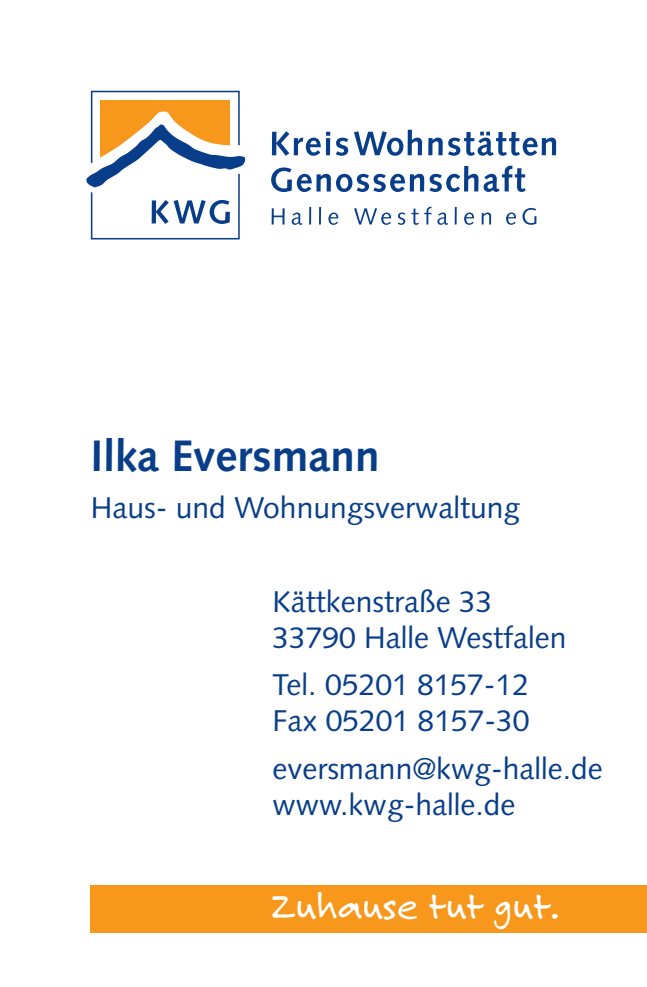
<style>
.page{position:relative;width:647px;height:987px;background:#fff}
.page>*{position:absolute;margin:0;border:0;box-sizing:border-box;transform-origin:0 0}
.t1{font:700 44px "Syntax";color:#083e89}
.t2{font:40.8px "Felt Tip Roman";color:#fff}
.t3{font:30px/36px "Syntax";color:#083e89}
</style>
<div class="page">
<svg style="left:272px;top:131px;width:48px;height:25px"></svg>
<svg style="left:326px;top:132px;width:4px;height:4px"></svg>
<hr style="left:326px;top:138px;width:4px;height:17px;background:#083e89">
<svg style="left:336px;top:138px;width:12px;height:18px"></svg>
<svg style="left:354px;top:130px;width:68px;height:26px"></svg>
<svg style="left:428px;top:138px;width:14px;height:17px"></svg>
<svg style="left:448px;top:132px;width:108px;height:24px"></svg>
<svg style="left:271px;top:166px;width:254px;height:26px"></svg>
<svg style="left:271px;top:208px;width:13px;height:16px"></svg>
<svg style="left:291px;top:212px;width:11px;height:13px"></svg>
<svg style="left:309px;top:207px;width:2px;height:17px"></svg>
<svg style="left:319px;top:207px;width:2px;height:17px"></svg>
<svg style="left:328px;top:212px;width:10px;height:13px"></svg>
<svg style="left:354px;top:208px;width:37px;height:17px"></svg>
<svg style="left:397px;top:212px;width:8px;height:13px"></svg>
<svg style="left:411px;top:208px;width:7px;height:17px"></svg>
<svg style="left:424px;top:207px;width:7px;height:17px"></svg>
<svg style="left:437px;top:212px;width:11px;height:13px"></svg>
<svg style="left:454px;top:207px;width:2px;height:17px"></svg>
<svg style="left:464px;top:212px;width:10px;height:13px"></svg>
<svg style="left:481px;top:212px;width:10px;height:12px"></svg>
<svg style="left:506px;top:212px;width:9px;height:13px"></svg>
<svg style="left:522px;top:208px;width:14px;height:17px"></svg>
<svg style="left:86px;top:90px;width:160px;height:150px"></svg>
<div style="left:91px;top:884px;width:555px;height:48px;background:#f7981d"></div>
<h1 class="t1" style="left:91px;top:430px;width:290px">Ilka Eversmann</h1>
<p class="t3" style="left:91px;top:489px;width:431px">Haus- und Wohnungsverwaltung</p>
<p class="t3" style="left:272px;top:583px;width:295px">Kättkenstraße 33<br>33790 Halle Westfalen</p>
<p class="t3" style="left:272px;top:667px;width:258px">Tel. 05201 8157-12<br>Fax 05201 8157-30</p>
<p class="t3" style="left:272px;top:750px;width:332px">eversmann@kwg-halle.de www.kwg-halle.de</p>
<h2 class="t2" style="left:271px;top:881px;width:289px">Zuhause tut gut.</h2>
</div>
